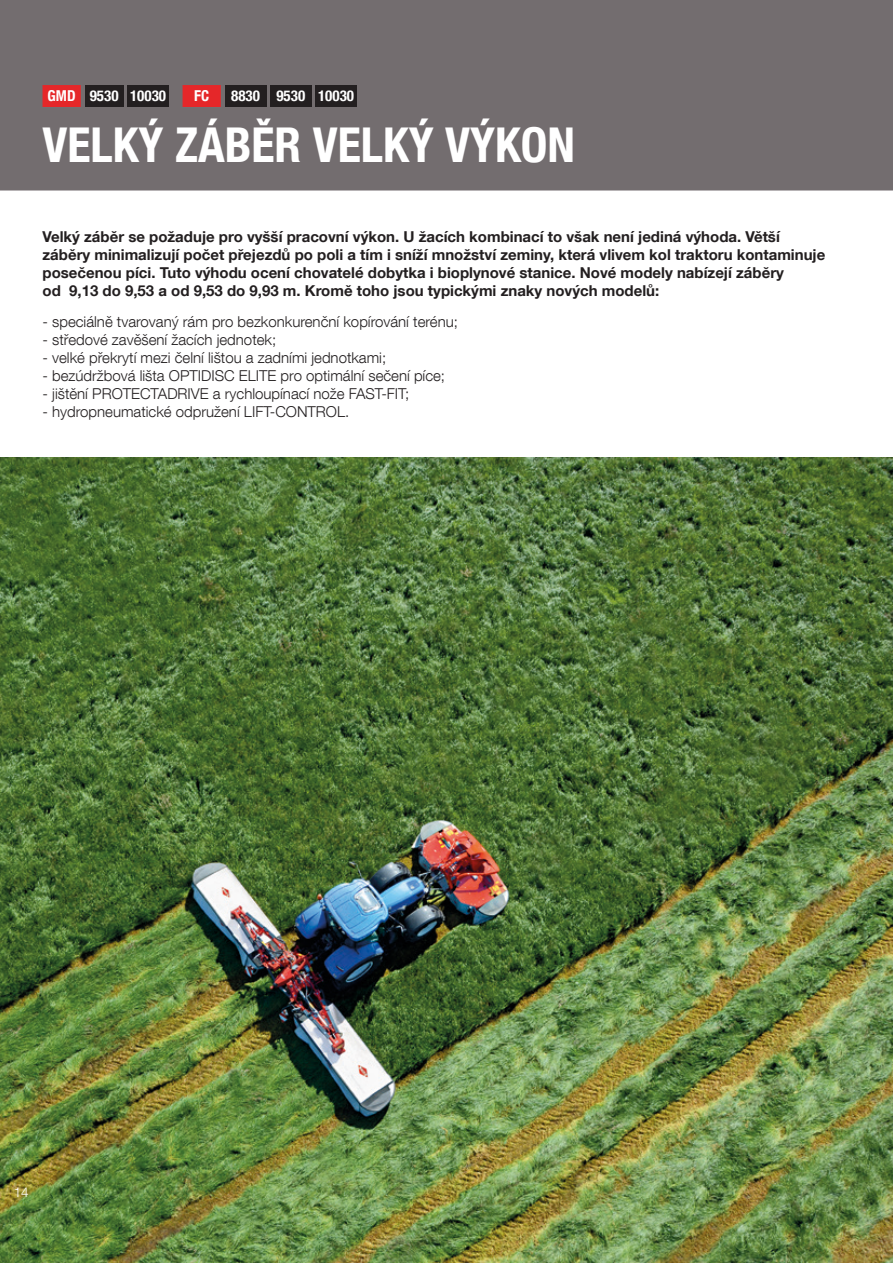
<style>
.page{position:relative;width:893px;height:1263px;background:#fff}
.page>*{position:absolute;margin:0;border:0;box-sizing:border-box;transform-origin:0 0}
.t1{font:700 condensed 48px "Helvetica Neue LT Com";color:#fff}
.t2{font:700 15px/18px "Helvetica Neue LT Com";color:#231f20}
.t3{font:300 15px "Helvetica Neue LT Com";color:#231f20}
.t4{font:700 condensed 15px "Helvetica Neue LT Com";color:#fff}
.t5{font:300 13.5px "Helvetica Neue LT Com";color:#fff}
</style>
<div class="page">
<img style="left:0;top:457px;width:893px;height:806px">
<div style="left:0;top:0;width:893px;height:190px;background:#736d6f"></div>
<div style="left:85px;top:85px;width:38px;height:22px;background:#231f20"></div>
<div style="left:128px;top:85px;width:41px;height:22px;background:#231f20"></div>
<div style="left:225px;top:85px;width:41px;height:22px;background:#231f20"></div>
<div style="left:270px;top:85px;width:41px;height:22px;background:#231f20"></div>
<div style="left:316px;top:85px;width:41px;height:22px;background:#231f20"></div>
<p class="t4" style="left:48px;top:87px;width:30px">GMD</p>
<p class="t4" style="left:194px;top:87px;width:17px">FC</p>
<p class="t4" style="left:90px;top:87px;width:78px">9530 10030</p>
<p class="t4" style="left:231px;top:87px;width:124px">8830 9530 10030</p>
<h1 class="t1" style="left:43px;top:116px;width:534px">VELKÝ ZÁBĚR VELKÝ VÝKON</h1>
<p class="t2" style="left:43px;top:227px;width:784px">Velký záběr se požaduje pro vyšší pracovní výkon. U žacích kombinací to však není jediná výhoda. Větší záběry minimalizují počet přejezdů po poli a tím i sníží množství zeminy, která vlivem kol traktoru kontaminuje posečenou píci. Tuto výhodu ocení chovatelé dobytka i bioplynové stanice. Nové modely nabízejí záběry<br>od 9,13 do 9,53 a od 9,53 do 9,93 m. Kromě toho jsou typickými znaky nových modelů:</p>
<p class="t3" style="left:43px;top:312px;width:417px">- speciálně tvarovaný rám pro bezkonkurenční kopírování terénu;</p>
<p class="t3" style="left:43px;top:330px;width:235px">- středové zavěšení žacích jednotek;</p>
<p class="t3" style="left:43px;top:348px;width:345px">- velké překrytí mezi čelní lištou a zadními jednotkami;</p>
<p class="t3" style="left:43px;top:366px;width:404px">- bezúdržbová lišta OPTIDISC ELITE pro optimální sečení píce;</p>
<p class="t3" style="left:43px;top:384px;width:368px">- jištění PROTECTADRIVE a rychloupínací nože FAST-FIT;</p>
<p class="t3" style="left:43px;top:402px;width:308px">- hydropneumatické odpružení LIFT-CONTROL.</p>
<p class="t5" style="left:14px;top:1184px;width:17px">14</p>
</div>
